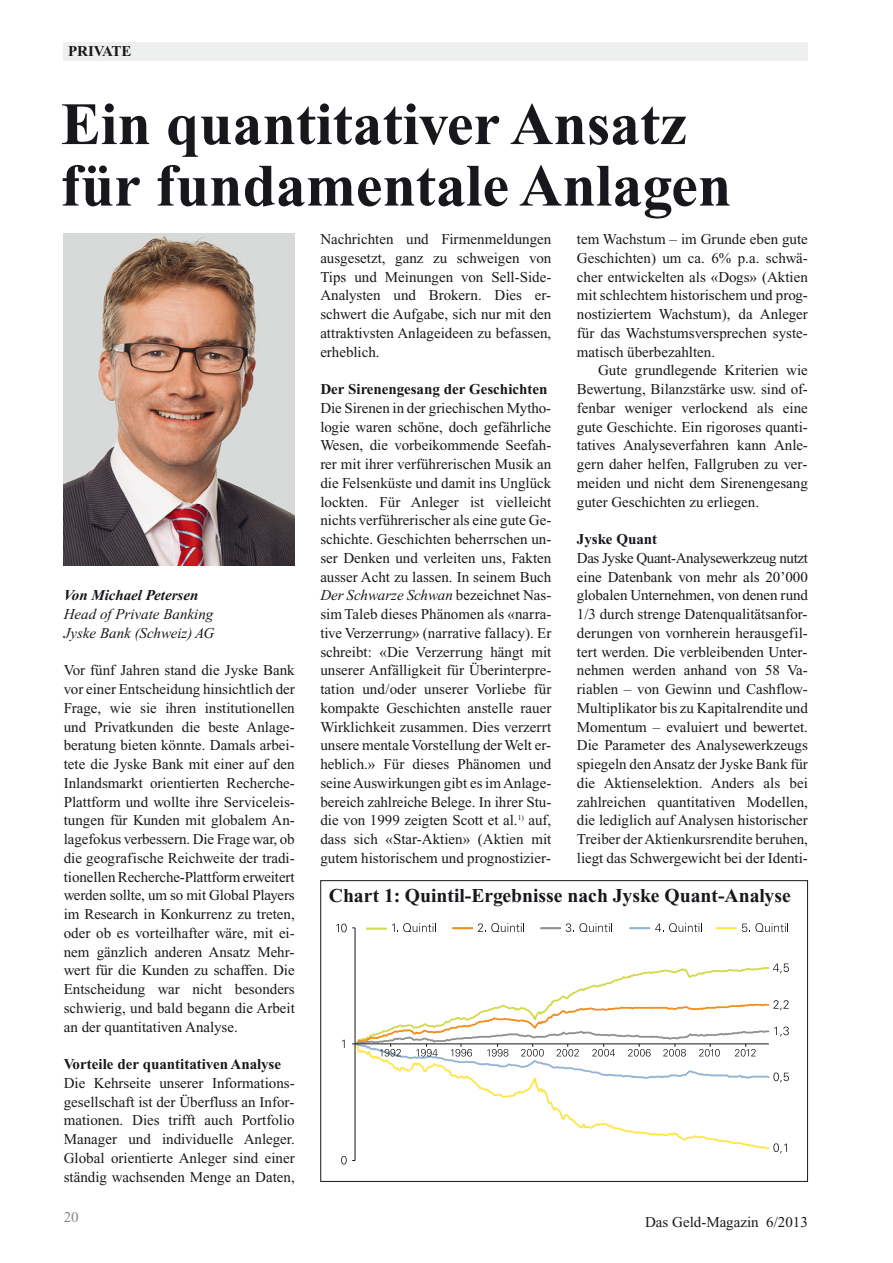
<style>
.page{position:relative;width:893px;height:1263px;background:#fff}
.page>*{position:absolute;margin:0;border:0;box-sizing:border-box;transform-origin:0 0}
.t1{font:700 60px/61.5px "Times New Roman PS Std";color:#1a171c}
.t2{font:700 19.65px "Times New Roman PS Std";color:#1a171c}
.t3{font:15px/18.8px "Times New Roman PS Std";color:#1a171c;text-align:justify}
.t4{font:700 15px "Times New Roman PS Std";color:#1a171c}
.t5{font:italic 15px/18.8px "Times New Roman PS Std";color:#1a171c}
.t6{font:italic 700 15px "Times New Roman PS Std";color:#1a171c}
.t7{font:15px "Times New Roman PS Std";color:#87888a}
.s1{font-style:italic}
</style>
<div class="page">
<div style="left:64px;top:43px;width:744px;height:18px;background:#eeefef"></div>
<img style="left:64px;top:234px;width:231px;height:331px">
<hr style="left:366px;top:927px;width:21px;height:3px;background:#d3d94d">
<hr style="left:452px;top:927px;width:21px;height:2px;background:#f18e1e">
<hr style="left:540px;top:927px;width:21px;height:2px;background:#90908d">
<hr style="left:629px;top:927px;width:21px;height:2px;background:#93b3d0">
<hr style="left:716px;top:927px;width:21px;height:2px;background:#fee649">
<svg style="left:392px;top:923px;width:44px;height:9px"></svg>
<svg style="left:478px;top:923px;width:46px;height:9px"></svg>
<svg style="left:566px;top:923px;width:46px;height:9px"></svg>
<svg style="left:655px;top:923px;width:47px;height:9px"></svg>
<svg style="left:742px;top:923px;width:46px;height:9px"></svg>
<hr style="left:355px;top:928px;width:1px;height:232px;background:#1a171c">
<svg style="left:336px;top:924px;width:19px;height:8px"></svg>
<svg style="left:341px;top:963px;width:448px;height:201px"></svg>
<div style="left:320px;top:880px;width:488px;height:302px;border:1px solid #1a171c"></div>
<p class="t4" style="left:68px;top:46px;width:65px">PRIVATE</p>
<h1 class="t1" style="left:61px;top:99px;width:672px">Ein quantitativer Ansatz für fundamentale Anlagen</h1>
<p class="t6" style="left:64px;top:590px;width:136px">Von Michael Petersen</p>
<p class="t5" style="left:64px;top:606px;width:152px">Head of Private Banking<br>Jyske Bank (Schweiz) AG</p>
<p class="t3" style="left:64px;top:662px;width:233px">Vor fünf Jahren stand die Jyske Bank vor einer Entscheidung hinsichtlich der Frage, wie sie ihren institutionellen und Privatkunden die beste Anlage - beratung bieten könnte. Damals arbei&shy;tete die Jyske Bank mit einer auf den Inlandsmarkt orientierten Recherche-Plattform und wollte ihre Serviceleis&shy;tungen für Kunden mit globalem An - lagefokus verbessern. Die Frage war, ob die geografische Reichweite der tradi&shy;tionellen Recherche-Plattform erweitert werden sollte, um so mit Global Players im Research in Konkurrenz zu treten, oder ob es vorteilhafter wäre, mit ei&shy;nem gänzlich anderen Ansatz Mehr&shy;wert für die Kunden zu schaffen. Die Entscheidung war nicht besonders schwierig, und bald begann die Arbeit an der quantitativen Analyse.</p>
<p class="t4" style="left:64px;top:1059px;width:219px">Vorteile der quantitativen Analyse</p>
<p class="t3" style="left:64px;top:1075px;width:233px">Die Kehrseite unserer Informations - gesellschaft ist der Überfluss an Infor&shy;mationen. Dies trifft auch Portfolio Manager und individuelle Anleger.<br>Global orientierte Anleger sind einer ständig wachsenden Menge an Daten,</p>
<p class="t3" style="left:320px;top:231px;width:233px">Nachrichten und Firmenmeldungen ausgesetzt, ganz zu schweigen von Tips und Meinungen von Sell-Side-Analysten und Brokern. Dies er&shy;schwert die Aufgabe, sich nur mit den attraktivsten Anlage ideen zu befassen, erheblich.</p>
<p class="t4" style="left:320px;top:384px;width:229px">Der Sirenengesang der Geschichten</p>
<p class="t3" style="left:320px;top:400px;width:233px">Die Sirenen in der griechischen Mytho&shy;logie waren schöne, doch gefährliche Wesen, die vorbeikommende Seefah&shy;rer mit ihrer verführerischen Musik an die Felsenküste und damit ins Unglück lockten. Für Anleger ist vielleicht nichts verführerischer als eine gute Ge&shy;schichte. Geschichten beherrschen un&shy;ser Denken und verleiten uns, Fakten ausser Acht zu lassen. In seinem Buch <span class="s1">Der Schwarze Schwan</span> bezeichnet Nas&shy;sim Taleb dieses Phänomen als «narra&shy;tive Verzerrung» (narrative fallacy). Er schreibt: «Die Verzerrung hängt mit unserer Anfälligkeit für Überinterpre&shy;tation und/oder unserer Vorliebe für kompakte Geschichten anstelle rauer Wirklichkeit zusammen. Dies verzerrt unsere mentale Vorstellung der Welt er&shy;heblich.» Für dieses Phänomen und seine Auswirkungen gibt es im Anlage&shy;bereich zahlreiche Belege. In ihrer Stu&shy;die von 1999 zeigten Scott et al.<sup>1)</sup> auf, dass sich «Star-Aktien» (Aktien mit gutem historischem und prognostizier-</p>
<p class="t3" style="left:577px;top:231px;width:233px">tem Wachstum – im Grunde eben gute Geschichten) um ca. 6% p.a. schwä&shy;cher entwickelten als «Dogs» (Aktien mit schlechtem historischem und prog&shy;nostiziertem Wachstum), da Anleger für das Wachstumsversprechen syste&shy;matisch überbezahlten.</p>
<p class="t3" style="left:577px;top:362px;width:233px;text-indent:21px">Gute grundlegende Kriterien wie Bewertung, Bilanzstärke usw. sind of&shy;fenbar weniger verlockend als eine gute Geschichte. Ein rigoroses quanti&shy;tatives Analyseverfahren kann Anle&shy;gern daher helfen, Fallgruben zu ver&shy;meiden und nicht dem Sirenengesang guter Geschichten zu erliegen.</p>
<p class="t4" style="left:577px;top:534px;width:82px">Jyske Quant</p>
<p class="t3" style="left:577px;top:550px;width:233px">Das Jyske Quant-Analysewerkzeug nutzt eine Datenbank von mehr als 20’000 globalen Unternehmen, von denen rund 1/3 durch strenge Datenqualitätsanfor&shy;derungen von vornherein herausgefil&shy;tert werden. Die verbleibenden Unter&shy;nehmen werden anhand von 58 Va - riablen – von Gewinn und Cashflow-Multiplikator bis zu Kapitalrendite und Momentum – evaluiert und bewertet.<br>Die Parameter des Analysewerkzeugs spiegeln den Ansatz der Jyske Bank für die Aktienselektion. Anders als bei zahl reichen quantitativen Modellen, die lediglich auf Analysen histo rischer Treiber der Aktienkursrendite beruhen, liegt das Schwergewicht bei der Identi-</p>
<h2 class="t2" style="left:329px;top:888px;width:463px">Chart 1: Quintil-Ergebnisse nach Jyske Quant-Analyse</h2>
<p class="t7" style="left:64px;top:1212px;width:16px">20</p>
<p class="t3" style="left:645px;top:1214px;width:164px">Das Geld-Magazin 6/2013</p>
</div>
